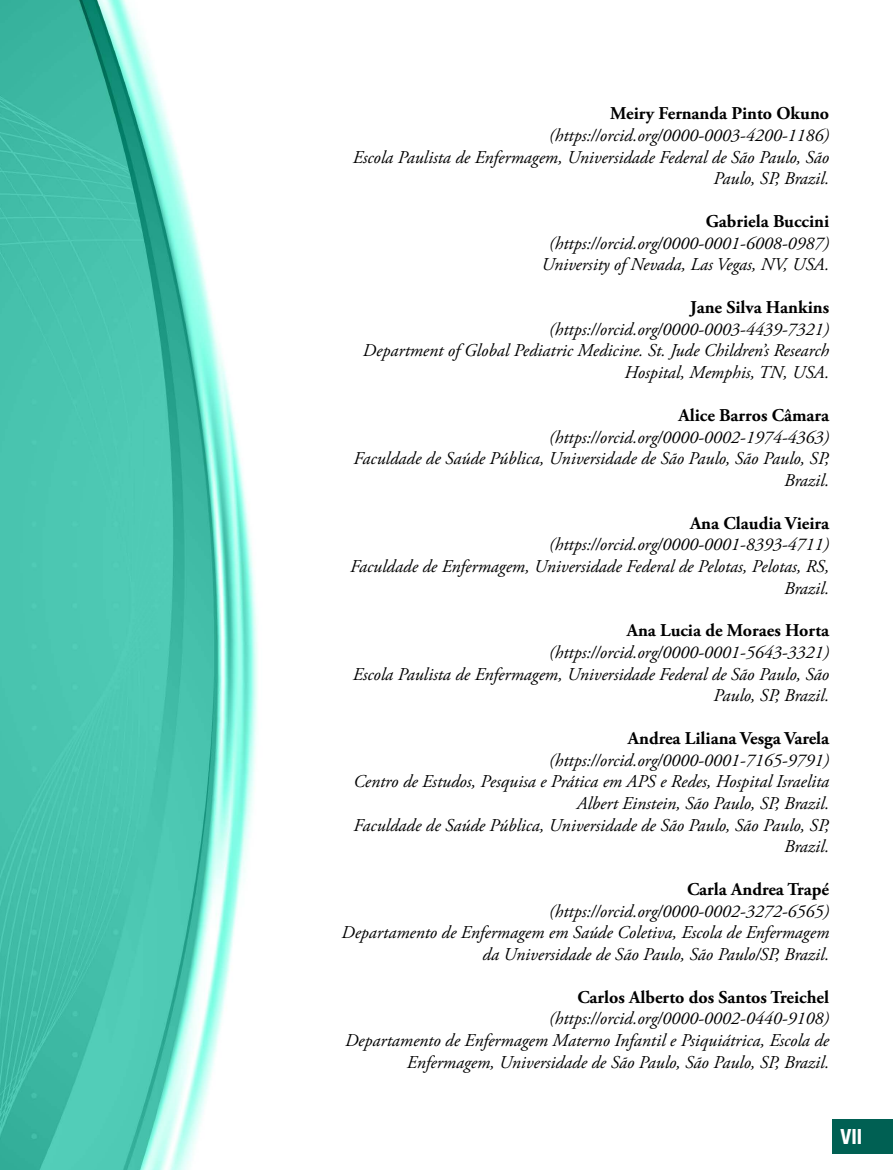
<style>
.page{position:relative;width:893px;height:1170px;background:#fff}
.page>*{position:absolute;margin:0;border:0;box-sizing:border-box;transform-origin:0 0}
.t1{font:700 condensed 21px "Helvetica Neue LT Std";color:#fff}
.t2{font:italic 18px/21.6px "Adobe Garamond Pro";color:#000;text-align:right}
.t3{font:700 18px "Adobe Garamond Pro";color:#000}
</style>
<div class="page">
<div style="left:832px;top:1118px;width:61px;height:35px;background:#006053"></div>
<img style="left:0;top:0;width:258px;height:1169px">
<p class="t3" style="left:610px;top:103px;width:220px">Meiry Fernanda Pinto Okuno</p>
<p class="t2" style="left:353px;top:125px;width:478px">(https://orcid.org/0000-0003-4200-1186)<br>Escola Paulista de Enfermagem, Universidade Federal de São Paulo, São<br>Paulo, SP, Brazil.</p>
<p class="t3" style="left:706px;top:211px;width:125px">Gabriela Buccini</p>
<p class="t2" style="left:541px;top:233px;width:289px;text-align:center">(https://orcid.org/0000-0001-6008-0987)<br>University of Nevada, Las Vegas, NV, USA.</p>
<p class="t3" style="left:690px;top:297px;width:140px">Jane Silva Hankins</p>
<p class="t2" style="left:363px;top:319px;width:468px">(https://orcid.org/0000-0003-4439-7321)<br>Department of Global Pediatric Medicine. St. Jude Children’s Research<br>Hospital, Memphis, TN, USA.</p>
<p class="t3" style="left:678px;top:405px;width:152px">Alice Barros Câmara</p>
<p class="t2" style="left:354px;top:426px;width:477px">(https://orcid.org/0000-0002-1974-4363)<br>Faculdade de Saúde Pública, Universidade de São Paulo, São Paulo, SP,<br>Brazil.</p>
<p class="t3" style="left:690px;top:512px;width:141px">Ana Claudia Vieira</p>
<p class="t2" style="left:350px;top:534px;width:480px">(https://orcid.org/0000-0001-8393-4711)<br>Faculdade de Enfermagem, Universidade Federal de Pelotas, Pelotas, RS,<br>Brazil.</p>
<p class="t3" style="left:627px;top:620px;width:204px">Ana Lucia de Moraes Horta</p>
<p class="t2" style="left:353px;top:642px;width:478px">(https://orcid.org/0000-0001-5643-3321)<br>Escola Paulista de Enfermagem, Universidade Federal de São Paulo, São<br>Paulo, SP, Brazil.</p>
<p class="t3" style="left:628px;top:728px;width:203px">Andrea Liliana Vesga Varela</p>
<p class="t2" style="left:353px;top:749px;width:477px">(https://orcid.org/0000-0001-7165-9791)<br>Centro de Estudos, Pesquisa e Prática em APS e Redes, Hospital Israelita Albert Einstein, São Paulo, SP, Brazil.<br>Faculdade de Saúde Pública, Universidade de São Paulo, São Paulo, SP, Brazil.</p>
<p class="t3" style="left:687px;top:878px;width:144px">Carla Andrea Trapé</p>
<p class="t2" style="left:341px;top:900px;width:489px">(https://orcid.org/0000-0002-3272-6565)<br>Departamento de Enfermagem em Saúde Coletiva, Escola de Enfermagem da Universidade de São Paulo, São Paulo/SP, Brazil.</p>
<p class="t3" style="left:577px;top:986px;width:253px">Carlos Alberto dos Santos Treichel</p>
<p class="t2" style="left:345px;top:1008px;width:486px">(https://orcid.org/0000-0002-0440-9108)<br>Departamento de Enfermagem Materno Infantil e Psiquiátrica, Escola de<br>Enfermagem, Universidade de São Paulo, São Paulo, SP, Brazil.</p>
<p class="t1" style="left:841px;top:1123px;width:23px">VII</p>
</div>
